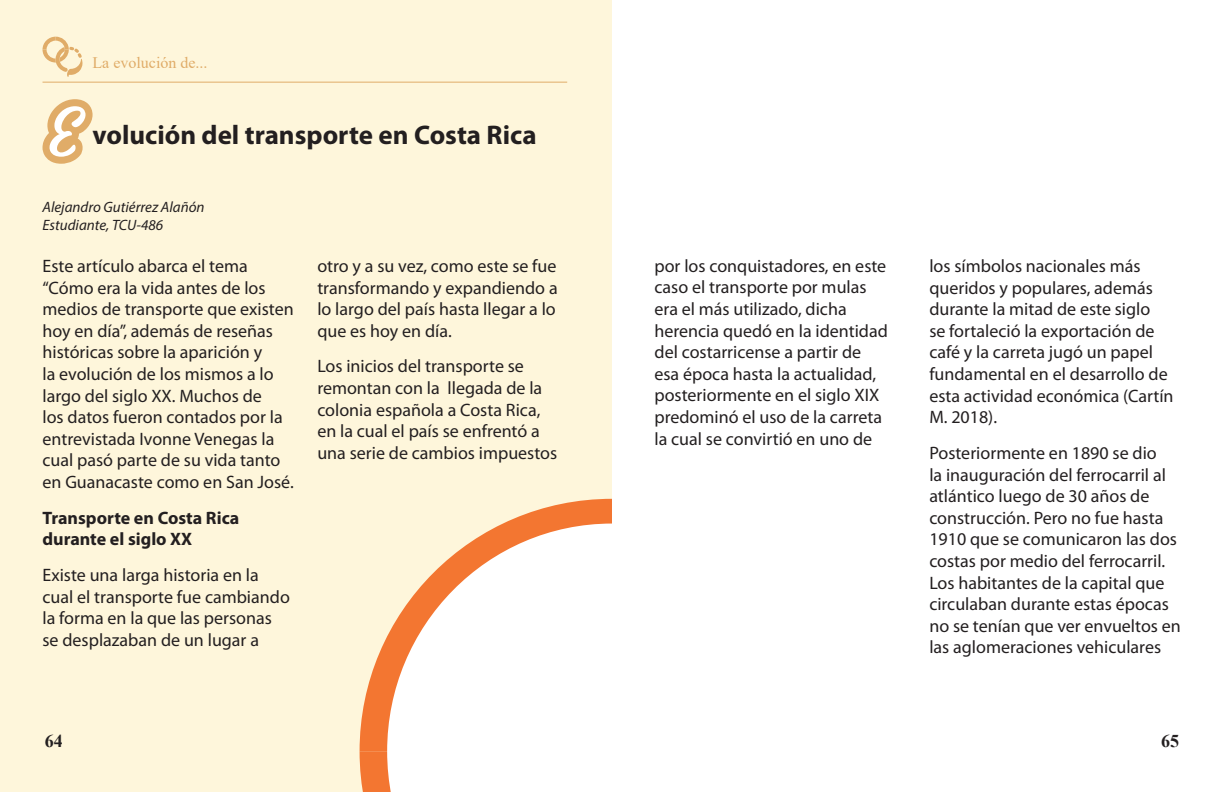
<style>
.page{position:relative;width:1224px;height:792px;background:#fff}
.page>*{position:absolute;margin:0;border:0;box-sizing:border-box;transform-origin:0 0}
.t1{font:700 27px "Myriad Pro";color:#231f20}
.t2{font:18px/21.6px "Myriad Pro";color:#231f20}
.t3{font:700 18px/21.6px "Myriad Pro";color:#231f20}
.t4{font:700 18px "Times New Roman";color:#231f20}
.t5{font:16px "Times New Roman";color:#e0ac68}
.t6{font:italic 15px/18px "Myriad Pro";color:#231f20}
</style>
<div class="page">
<div style="left:0;top:0;width:612px;height:792px;background:#fef6db"></div>
<hr style="left:43px;top:82px;width:524px;height:1px;background:#e0ac68">
<svg style="left:43px;top:37px;width:40px;height:40px"></svg>
<svg style="left:502px;top:499px;width:110px;height:25px;fill:#f37631"></svg>
<svg style="left:360px;top:637px;width:27px;height:155px"></svg>
<svg style="left:43px;top:99px;width:50px;height:65px"></svg>
<svg style="left:387px;top:524px;width:225px;height:268px;background:#fdede2"></svg>
<p class="t5" style="left:93px;top:51px;width:117px">La evolución de...</p>
<h1 class="t1" style="left:93px;top:117px;width:446px">volución del transporte en Costa Rica</h1>
<p class="t6" style="left:43px;top:198px;width:164px">Alejandro Gutiérrez Alañón<br>Estudiante, TCU-486</p>
<p class="t2" style="left:43px;top:255px;width:253px">Este artículo abarca el tema “Cómo era la vida antes de los medios de transporte que existen hoy en día”, además de reseñas históricas sobre la aparición y<br>la evolución de los mismos a lo largo del siglo XX. Muchos de<br>los datos fueron contados por la entrevistada Ivonne Venegas la cual pasó parte de su vida tanto en Guanacaste como en San José.</p>
<p class="t3" style="left:43px;top:506px;width:198px">Transporte en Costa Rica durante el siglo XX</p>
<p class="t2" style="left:43px;top:564px;width:249px">Existe una larga historia en la cual el transporte fue cambiando la forma en la que las personas se desplazaban de un lugar a</p>
<p class="t2" style="left:317px;top:255px;width:242px;text-align:justify">otro y a su vez, como este se fue transformando y expandiendo a lo largo del país hasta llegar a lo que es hoy en día.</p>
<p class="t2" style="left:317px;top:355px;width:241px">Los inicios del transporte se remontan con la llegada de la colonia española a Costa Rica, en la cual el país se enfrentó a una serie de cambios impuestos</p>
<p class="t4" style="left:45px;top:728px;width:19px">64</p>
<p class="t2" style="left:655px;top:255px;width:235px">por los conquistadores, en este caso el transporte por mulas era el más utilizado, dicha herencia quedó en la identidad del costarricense a partir de esa época hasta la actualidad, posteriormente en el siglo XIX predominó el uso de la carreta la cual se convirtió en uno de</p>
<p class="t2" style="left:929px;top:255px;width:246px">los símbolos nacionales más queridos y populares, además durante la mitad de este siglo<br>se fortaleció la exportación de café y la carreta jugó un papel fundamental en el desarrollo de esta actividad económica (Cartín<br>M. 2018).</p>
<p class="t2" style="left:929px;top:442px;width:253px">Posteriormente en 1890 se dio<br>la inauguración del ferrocarril al atlántico luego de 30 años de construcción. Pero no fue hasta<br>1910 que se comunicaron las dos costas por medio del ferrocarril.<br>Los habitantes de la capital que circulaban durante estas épocas no se tenían que ver envueltos en las aglomeraciones vehiculares</p>
<p class="t4" style="left:1161px;top:728px;width:19px">65</p>
</div>
